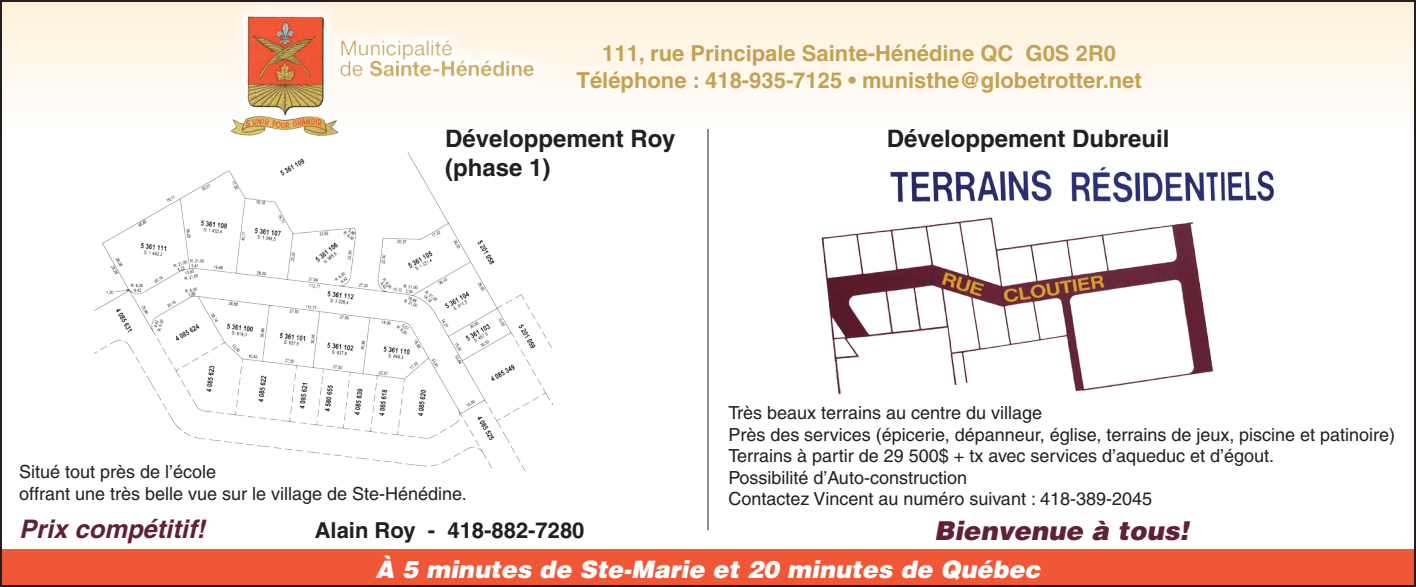
<style>
.page{position:relative;width:1416px;height:587px;background:#fff}
.page>*{position:absolute;margin:0;border:0;box-sizing:border-box;transform-origin:0 0}
.t1{font:italic 900 26px "Helvetica";color:#612135}
.t2{font:italic 700 25.6px "Helvetica";color:#612135}
.t3{font:700 24px/28.8px "Helvetica";color:#231f20}
.t4{font:italic 900 24px "Helvetica";color:#fff}
.t5{font:700 22px/26.4px "Helvetica";color:#c5a153;text-align:center}
.t6{font:700 22px "Helvetica";color:#231f20}
.t7{font:18px/21.6px "Helvetica";color:#231f20}
</style>
<div class="page">
<div style="left:0;top:0;width:1416px;height:129px;background:linear-gradient(to bottom,#fef0d8,#fefefd)"></div>
<div style="left:214px;top:0;width:336px;height:152px;background:linear-gradient(to bottom,#fef1d9,#fff)"></div>
<img style="left:224px;top:6px;width:325px;height:142px">
<img style="left:94px;top:152px;width:459px;height:318px">
<hr style="left:708px;top:129px;width:1px;height:401px;background:#231f20">
<div style="left:0;top:549px;width:1416px;height:37px;background:#ef5737"></div>
<img style="left:821px;top:167px;width:454px;height:228px">
<p class="t5" style="left:577px;top:40px;width:567px">111, rue Principale Sainte-Hénédine QC G0S 2R0<br>Téléphone : 418-935-7125 • munisthe@globetrotter.net</p>
<h3 class="t3" style="left:445px;top:124px;width:232px">Développement Roy (phase 1)</h3>
<h3 class="t3" style="left:887px;top:124px;width:284px">Développement Dubreuil</h3>
<p class="t7" style="left:19px;top:460px;width:449px">Situé tout près de l’école<br>offrant une très belle vue sur le village de Ste-Hénédine.</p>
<p class="t7" style="left:728px;top:401px;width:668px">Très beaux terrains au centre du village<br>Près des services (épicerie, dépanneur, église, terrains de jeux, piscine et patinoire)<br>Terrains à partir de 29 500$ + tx avec services d’aqueduc et d’égout.<br>Possibilité d’Auto-construction<br>Contactez Vincent au numéro suivant : 418-389-2045</p>
<h2 class="t2" style="left:19px;top:513px;width:187px">Prix compétitif!</h2>
<p class="t6" style="left:315px;top:516px;width:271px">Alain Roy - 418-882-7280</p>
<h3 class="t4" style="left:375px;top:553px;width:667px">À 5 minutes de Ste-Marie et 20 minutes de Québec</h3>
<h1 class="t1" style="left:934px;top:513px;width:256px">Bienvenue à tous!</h1>
</div>
